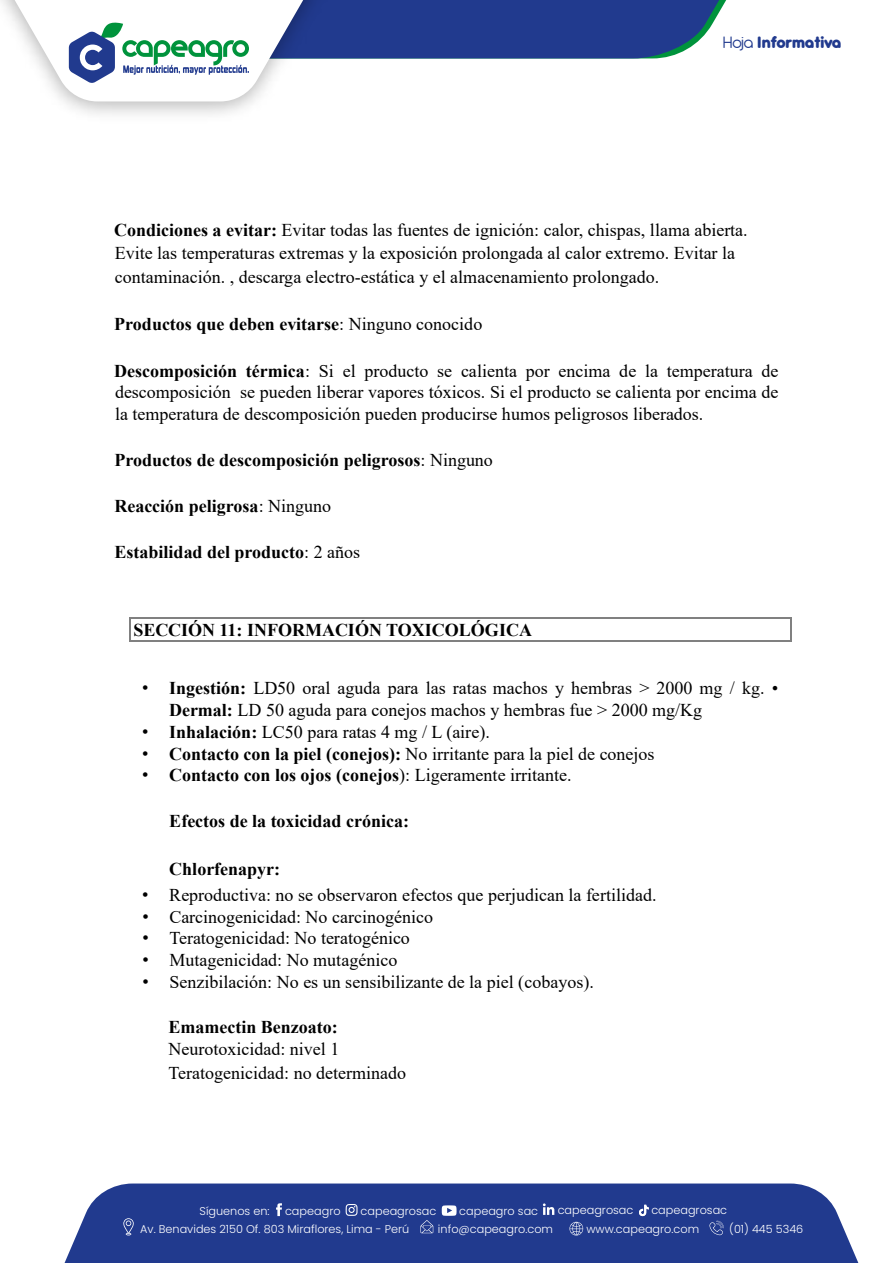
<style>
.page{position:relative;width:893px;height:1263px;background:#fff}
.page>*{position:absolute;margin:0;border:0;box-sizing:border-box;transform-origin:0 0}
.t1{font:18px/23.7px "Times New Roman";color:#000}
.t2{font:700 18px "Times New Roman";color:#000}
.t3{font:800 18px "Antipasto Pro";letter-spacing:-.025em;color:#213a8e}
.t4{font:300 11.25px "Poppins";color:#fff}
.s1{font-weight:400}
.s2{font-weight:700}
.s3{font-family:"Arial"}
.s4{font-family:"Arial";font-weight:400}
</style>
<div class="page">
<hr style="left:131px;top:617px;width:659px;height:2px;background:#808080">
<hr style="left:131px;top:640px;width:659px;height:2px;background:#808080">
<hr style="left:129px;top:619px;width:2px;height:21px;background:#808080">
<svg style="left:790px;top:617px;width:1px;height:25px"></svg>
<div style="left:65px;top:1183px;width:793px;height:80px;background:#213a8e"></div>
<svg style="left:569px;top:1222px;width:14px;height:13px"></svg>
<svg style="left:709px;top:1221px;width:15px;height:14px"></svg>
<svg style="left:123px;top:1218px;width:11px;height:17px"></svg>
<svg style="left:420px;top:1220px;width:13px;height:13px"></svg>
<svg style="left:276px;top:1203px;width:6px;height:13px"></svg>
<svg style="left:346px;top:1204px;width:12px;height:12px"></svg>
<svg style="left:543px;top:1203px;width:11px;height:12px"></svg>
<svg style="left:639px;top:1205px;width:10px;height:11px"></svg>
<svg style="left:442px;top:1205px;width:15px;height:11px"></svg>
<svg style="left:0;top:0;width:726px;height:101px"></svg>
<p class="t3" style="left:722px;top:31px;width:121px"><span class="s1">Hoja</span> Informativa</p>
<p class="t1" style="left:114px;top:217px;width:635px"><span class="s2">Condiciones a evitar:</span> Evitar todas las fuentes de ignición: calor, chispas, llama abierta.<br>Evite las temperaturas extremas y la exposición prolongada al calor extremo. Evitar la contaminación. , descarga electro-estática y el almacenamiento prolongado.</p>
<p class="t2" style="left:114px;top:311px;width:370px">Productos que deben evitarse<span class="s1">: Ninguno conocido</span></p>
<p class="t1" style="left:114px;top:359px;width:666px;line-height:21.5px;text-align:justify"><span class="s2">Descomposición térmica</span>: Si el producto se calienta por encima de la temperatura de descomposición se pueden liberar vapores tóxicos. Si el producto se calienta por encima de la temperatura de descomposición pueden producirse humos peligrosos liberados.</p>
<p class="t2" style="left:114px;top:447px;width:380px">Productos de descomposición peligrosos<span class="s1">: Ninguno</span></p>
<p class="t2" style="left:114px;top:493px;width:218px">Reacción peligrosa<span class="s1">: Ninguno</span></p>
<p class="t2" style="left:114px;top:539px;width:247px">Estabilidad del producto<span class="s1">: 2 años</span></p>
<p class="t2" style="left:134px;top:616px;width:400px">SECCIÓN 11: INFORMACIÓN TOXICOLÓGICA</p>
<p class="t1" style="left:169px;top:677px;width:611px;line-height:21.9px;text-indent:-27px"><span class="s3">•</span> <span class="s2">Ingestión:</span> LD50 oral aguda para las ratas machos y hembras &gt; 2000 mg / kg. •<br><span class="s2">Dermal:</span> LD 50 aguda para conejos machos y hembras fue &gt; 2000 mg/Kg</p>
<p class="t1" style="left:142px;top:719px;width:349px"><span class="s3">•</span> <span class="s2">Inhalación:</span> LC50 para ratas 4 mg / L (aire).</p>
<p class="t1" style="left:142px;top:741px;width:514px"><span class="s3">•</span> <span class="s2">Contacto con la piel (conejos):</span> No irritante para la piel de conejos</p>
<p class="t2" style="left:142px;top:762px;width:431px"><span class="s4">•</span> Contacto con los ojos (conejos<span class="s1">): Ligeramente irritante.</span></p>
<p class="t2" style="left:169px;top:808px;width:241px">Efectos de la toxicidad crónica:</p>
<p class="t2" style="left:169px;top:856px;width:112px">Chlorfenapyr:</p>
<p class="t1" style="left:142px;top:882px;width:516px"><span class="s3">•</span> Reproductiva: no se observaron efectos que perjudican la fertilidad.</p>
<p class="t1" style="left:142px;top:904px;width:292px"><span class="s3">•</span> Carcinogenicidad: No carcinogénico</p>
<p class="t1" style="left:142px;top:926px;width:269px"><span class="s3">•</span> Teratogenicidad: No teratogénico</p>
<p class="t1" style="left:142px;top:947px;width:256px"><span class="s3">•</span> Mutagenicidad: No mutagénico</p>
<p class="t1" style="left:142px;top:969px;width:453px"><span class="s3">•</span> Senzibilación: No es un sensibilizante de la piel (cobayos).</p>
<p class="t2" style="left:169px;top:1013px;width:171px">Emamectin Benzoato:</p>
<p class="t1" style="left:169px;top:1037px;width:239px">Neurotoxicidad: nivel 1<br>Teratogenicidad: no determinado</p>
<p class="t4" style="left:200px;top:1204px;width:72px">Síguenos en:</p>
<p class="t4" style="left:285px;top:1204px;width:57px">capeagro</p>
<p class="t4" style="left:361px;top:1204px;width:77px">capeagrosac</p>
<p class="t4" style="left:459px;top:1204px;width:80px">capeagro sac</p>
<p class="t4" style="left:558px;top:1204px;width:77px">capeagrosac</p>
<p class="t4" style="left:651px;top:1204px;width:77px">capeagrosac</p>
<p class="t4" style="left:140px;top:1222px;width:271px">Av. Benavides 2150 Of. 803 Miraflores, Lima - Perú</p>
<p class="t4" style="left:438px;top:1222px;width:117px">info@capeagro.com</p>
<p class="t4" style="left:586px;top:1222px;width:114px">www.capeagro.com</p>
<p class="t4" style="left:729px;top:1222px;width:76px">(01) 445 5346</p>
</div>
